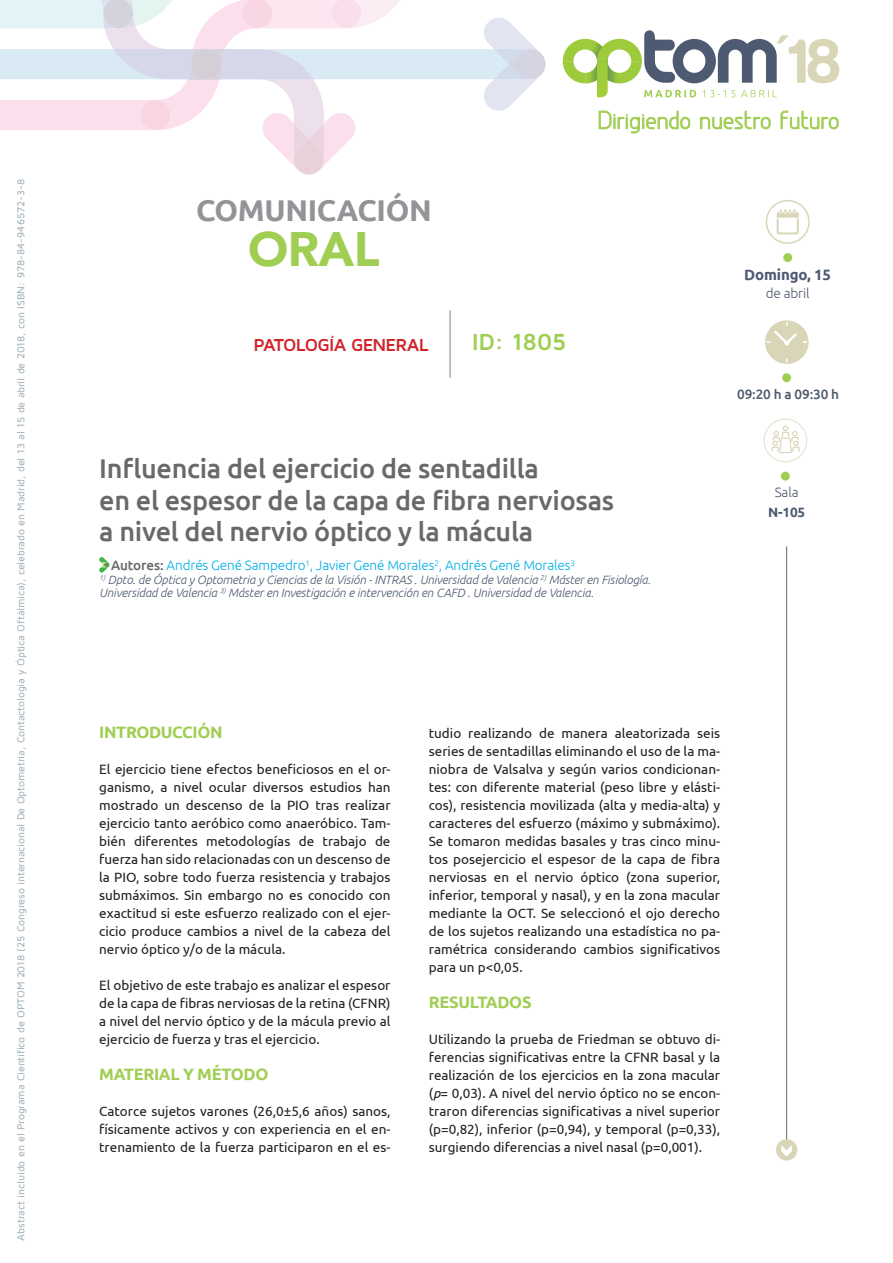
<style>
.page{position:relative;width:893px;height:1263px;background:#fff}
.page>*{position:absolute;margin:0;border:0;box-sizing:border-box;transform-origin:0 0}
.t1{font:900 48.3px "Avenir";color:#a0ce53}
.t2{font:700 30px "Ubuntu";letter-spacing:-.01em;color:#929497}
.t3{font:500 27px/31.5px "Ubuntu";letter-spacing:-.01em;color:#69696c}
.t4{font:700 24.15px "Maven Pro";letter-spacing:-.02em;color:#a0ce53}
.t5{font:23.4px "Greyscale Basic";color:#a0ce53}
.t6{font:700 18px "Maven Pro";letter-spacing:-.045em;color:#d1232a}
.t7{font:700 16.5px "Ubuntu";letter-spacing:-.02em;color:#a0ce53}
.t8{font:700 15px "Ubuntu";color:#4e5a71}
.t9{font:13.5px/18px "Ubuntu";color:#231f20;text-align:justify}
.t10{font:300 13.5px "Ubuntu";letter-spacing:-.01em;color:#00aee8}
.t11{font:500 13.5px "Ubuntu";letter-spacing:-.01em;color:#4e5a71}
.t12{font:300 13.5px "Ubuntu";letter-spacing:-.01em;color:#4e5a71}
.t13{font:700 13.5px "Ubuntu";color:#4e5a71}
.t14{font:italic 300 12px/13.5px "Ubuntu";letter-spacing:-.01em;color:#4e5a71}
.t15{font:500 10.5px "Maven Pro";letter-spacing:-.015em;color:#a5b4be}
.s1{font-weight:500;color:#69696c}
.s2{font-style:italic}
</style>
<div class="page">
<svg style="left:563px;top:30px;width:276px;height:67px"></svg>
<svg style="left:599px;top:111px;width:91px;height:22px"></svg>
<svg style="left:700px;top:111px;width:71px;height:18px"></svg>
<svg style="left:781px;top:111px;width:58px;height:18px"></svg>
<svg style="left:0;top:0;width:545px;height:175px"></svg>
<div style="left:776px;top:1139px;width:21px;height:21px;background:#d9d6b7;border-radius:50%"></div>
<svg style="left:781px;top:1145px;width:11px;height:12px"></svg>
<div style="left:783px;top:253px;width:9px;height:9px;background:#a0ce53;border-radius:50%"></div>
<div style="left:766px;top:200px;width:44px;height:44px;border:2px solid #d9d6b7;border-radius:50%"></div>
<svg style="left:777px;top:209px;width:22px;height:25px"></svg>
<div style="left:781px;top:472px;width:9px;height:9px;background:#a0ce53;border-radius:50%"></div>
<div style="left:764px;top:419px;width:43px;height:43px;border:1px solid #dfe2c7;border-radius:50%"></div>
<svg style="left:771px;top:425px;width:29px;height:28px"></svg>
<div style="left:782px;top:373px;width:9px;height:9px;background:#a0ce53;border-radius:50%"></div>
<svg style="left:765px;top:320px;width:44px;height:44px"></svg>
<hr style="left:786px;top:546px;width:1px;height:593px;background:#69696c">
<svg style="left:99px;top:557px;width:10px;height:15px"></svg>
<hr style="left:450px;top:310px;width:1px;height:68px;background:#7a8086">
<p class="t15" style="left:14px;top:1240px;width:1063px;rotate:-90deg">Abstract incluido en el Programa Científico de OPTOM 2018 (25 Congreso internacional De Optometría, Contactología y Óptica Oftálmica), celebrado en Madrid, del 13 al 15 de abril de 2018, con ISBN: 978-84-946572-3-8</p>
<h2 class="t2" style="left:196px;top:192px;width:237px">COMUNICACIÓN</h2>
<h1 class="t1" style="left:248px;top:208px;width:133px">ORAL</h1>
<h3 class="t6" style="left:253px;top:333px;width:177px">PATOLOGÍA GENERAL</h3>
<h3 class="t4" style="left:472px;top:327px;width:96px">ID: 1805</h3>
<h3 class="t5" style="left:597px;top:106px;width:244px">Dirigiendo nuestro futuro</h3>
<p class="t8" style="left:744px;top:265px;width:88px">DOMINGO, 15</p>
<p class="t12" style="left:766px;top:285px;width:45px">de abril</p>
<p class="t11" style="left:737px;top:385px;width:103px">09:20 h a 09:30 h</p>
<h3 class="t3" style="left:99px;top:452px;width:516px">Influencia del ejercicio de sentadilla<br>en el espesor de la capa de fibra nerviosas a nivel del nervio óptico y la mácula</h3>
<p class="t10" style="left:111px;top:557px;width:465px"><span class="s1">Autores:</span> Andrés Gené Sampedro<sup>1</sup>, Javier Gené Morales<sup>2</sup>, Andrés Gené Morales<sup>3</sup></p>
<p class="t14" style="left:99px;top:572px;width:553px"><sup>1)</sup> Dpto. de Óptica y Optometria y Ciencias de la Visión - INTRAS . Universidad de Valencia <sup>2)</sup> Máster en Fisiología.<br>Universidad de Valencia <sup>3)</sup> Máster en Investigación e intervención en CAFD . Universidad de Valencia.</p>
<p class="t7" style="left:99px;top:722px;width:125px">I NTRODUCCIÓN</p>
<p class="t9" style="left:99px;top:760px;width:293px">El ejercicio tiene efectos beneficiosos en el or&shy;ganismo, a nivel ocular diversos estudios han mostrado un descenso de la PIO tras realizar ejercicio tanto aeróbico como anaeróbico. Tam&shy;bién diferentes metodologías de trabajo de fuerza han sido relacionadas con un descenso de la PIO, sobre todo fuerza resistencia y trabajos submáximos. Sin embargo no es conocido con exactitud si este esfuerzo realizado con el ejer&shy;cicio produce cambios a nivel de la cabeza del nervio óptico y/o de la mácula.</p>
<p class="t9" style="left:99px;top:976px;width:293px">El objetivo de este trabajo es analizar el espesor de la capa de fibras nerviosas de la retina (CFNR) a nivel del nervio óptico y de la mácula previo al ejercicio de fuerza y tras el ejercicio.</p>
<p class="t7" style="left:99px;top:1064px;width:171px">MATERIAL Y MÉTODO</p>
<p class="t9" style="left:99px;top:1102px;width:293px">Catorce sujetos varones (26,0±5,6 años) sanos, físicamente activos y con experiencia en el en&shy;trenamiento de la fuerza participaron en el es-</p>
<p class="t9" style="left:429px;top:724px;width:293px">tudio realizando de manera aleatorizada seis series de sentadillas eliminando el uso de la ma&shy;niobra de Valsalva y según varios condicionan&shy;tes: con diferente material (peso libre y elásti&shy;cos), resistencia movilizada (alta y media-alta) y caracteres del esfuerzo (máximo y submáximo).<br>Se tomaron medidas basales y tras cinco minu&shy;tos posejercicio el espesor de la capa de fibra nerviosas en el nervio óptico (zona superior, inferior, temporal y nasal), y en la zona macular mediante la OCT. Se seleccionó el ojo derecho de los sujetos realizando una estadística no pa&shy;ramétrica considerando cambios significativos para un p&lt;0,05.</p>
<p class="t7" style="left:429px;top:992px;width:104px">RESULTADOS</p>
<p class="t9" style="left:429px;top:1030px;width:293px">Utilizando la prueba de Friedman se obtuvo di&shy;ferencias significativas entre la CFNR basal y la realización de los ejercicios en la zona macular (<span class="s2">p</span>= 0,03). A nivel del nervio óptico no se encon&shy;traron diferencias significativas a nivel superior (p=0,82), inferior (p=0,94), y temporal (p=0,33), surgiendo diferencias a nivel nasal (p=0,001).</p>
<p class="t12" style="left:775px;top:484px;width:25px">Sala</p>
<p class="t13" style="left:768px;top:504px;width:39px">N-105</p>
</div>
